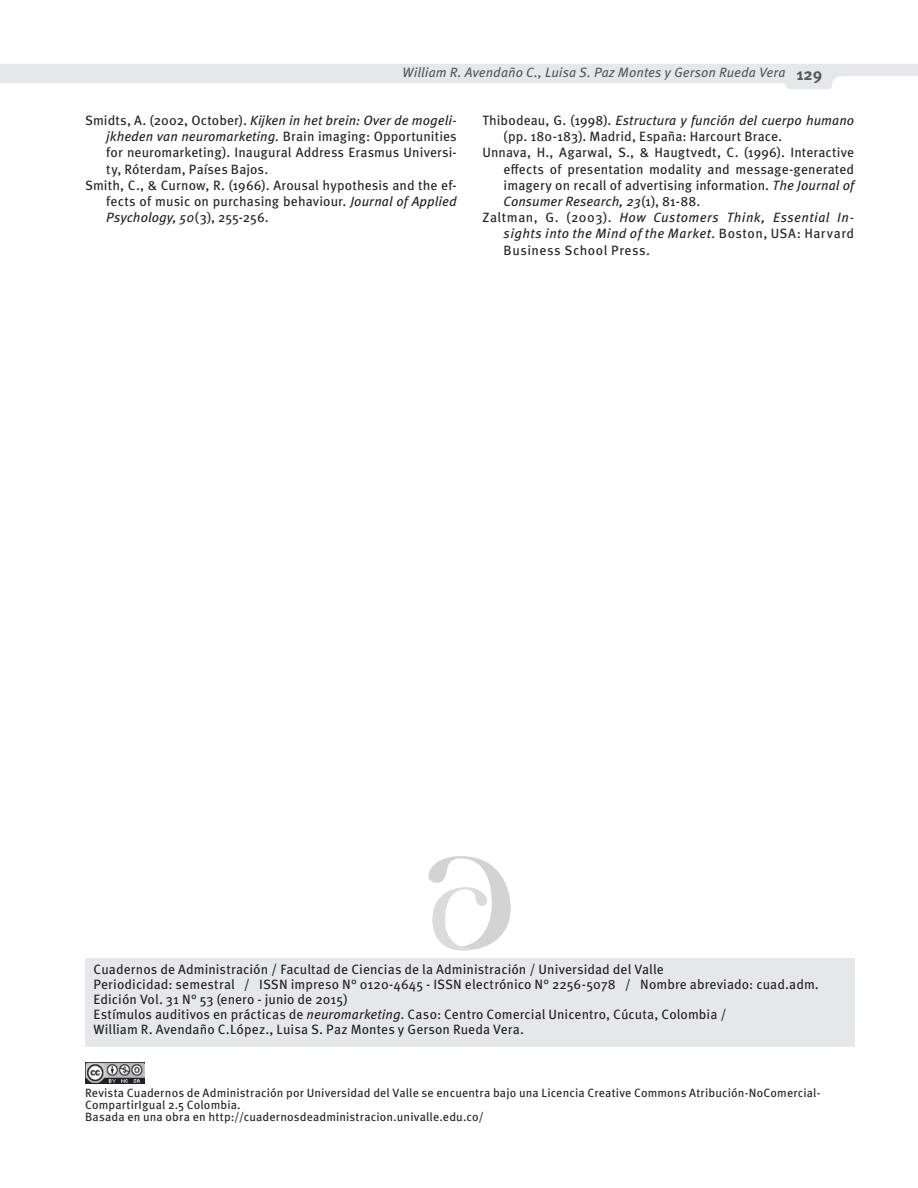
<style>
.page{position:relative;width:918px;height:1188px;background:#fff}
.page>*{position:absolute;margin:0;border:0;box-sizing:border-box;transform-origin:0 0}
.referencias{font:13.5px/16.2px "Meta Pro";letter-spacing:.005em;color:#231f20;text-align:justify}
.info_institucional{font:13.5px "Meta Pro";letter-spacing:.005em;color:#231f20}
.referencias-2{font:italic 13.5px/16.2px "Meta Pro";letter-spacing:.035em;color:#231f20;text-align:justify}
.t1{font:italic 13.5px "Meta Pro";letter-spacing:.005em;color:#57585a}
.cuerpo_d_etexto{font:12px/12px "Meta Pro";letter-spacing:.01em;color:#231f20}
.s1{font-weight:700;font-style:normal;font-size:16.5px}
.s2{font-style:italic}
.s3{font-style:normal}
</style>
<div class="page">
<svg style="left:0;top:64px;width:918px;height:25px"></svg>
<div style="left:85px;top:958px;width:769px;height:89px;background:#e6e7e9"></div>
<svg style="left:428px;top:856px;width:83px;height:95px"></svg>
<img style="left:85px;top:1063px;width:59px;height:20px">
<p class="t1" style="left:403px;top:64px;width:421px">William R. Avendaño C., Luisa S. Paz Montes y Gerson Rueda Vera <span class="s1">129</span></p>
<p class="referencias" style="left:106px;top:113px;width:352px;text-indent:-21px">Smidts, A. (2002, October). <span class="s2">Kijken in het brein: Over de mogeli&shy;jkheden van neuromarketing.</span> Brain imaging: Opportunities for neuromarketing). Inaugural Address Erasmus Universi&shy;ty, Róterdam, Países Bajos.</p>
<p class="referencias" style="left:106px;top:177px;width:352px;text-indent:-21px">Smith, C., &amp; Curnow, R. (1966). Arousal hypothesis and the ef&shy;fects of music on purchasing behaviour. <span class="s2">Journal of Applied Psychology, 50</span>(3), 255-256.</p>
<p class="referencias" style="left:504px;top:113px;width:352px;text-indent:-21px">Thibodeau, G. (1998). <span class="s2">Estructura y función del cuerpo humano </span>(pp. 180-183). Madrid, España: Harcourt Brace.</p>
<p class="referencias" style="left:504px;top:145px;width:352px;text-indent:-21px">Unnava, H., Agarwal, S., &amp; Haugtvedt, C. (1996). Interactive effects of presentation modality and message-generated imagery on recall of advertising information. <span class="s2">The Journal of Consumer Research, 23</span>(1), 81-88.</p>
<p class="referencias-2" style="left:504px;top:210px;width:352px;text-indent:-21px"><span class="s3">Zaltman, G. (2003).</span> How Customers Think, Essential In&shy;sights into the Mind of the Market. <span class="s3">Boston, USA: Harvard Business School Press.</span></p>
<p class="info_institucional" style="left:94px;top:961px;width:572px">Cuadernos de Administración / Facultad de Ciencias de la Administración / Universidad del Valle</p>
<p class="info_institucional" style="left:94px;top:976px;width:727px">Periodicidad: semestral / ISSN impreso N° 0120-4645 - ISSN electrónico N° 2256-5078 / Nombre abreviado: cuad.adm.</p>
<p class="info_institucional" style="left:94px;top:991px;width:255px">Edición Vol. 31 N° 53 (enero - junio de 2015)</p>
<p class="info_institucional" style="left:94px;top:1006px;width:635px">Estímulos auditivos en prácticas de <span class="s2">neuromarketing</span>. Caso: Centro Comercial Unicentro, Cúcuta, Colombia /</p>
<p class="info_institucional" style="left:94px;top:1021px;width:432px">William R. Avendaño C.López., Luisa S. Paz Montes y Gerson Rueda Vera.</p>
<p class="cuerpo_d_etexto" style="left:85px;top:1087px;width:737px">Revista Cuadernos de Administración por Universidad del Valle se encuentra bajo una Licencia Creative Commons Atribución-NoComercial-<br>CompartirIgual 2.5 Colombia.</p>
<p class="cuerpo_d_etexto" style="left:85px;top:1111px;width:400px">Basada en una obra en http://cuadernosdeadministracion.univalle.edu.co/</p>
</div>
